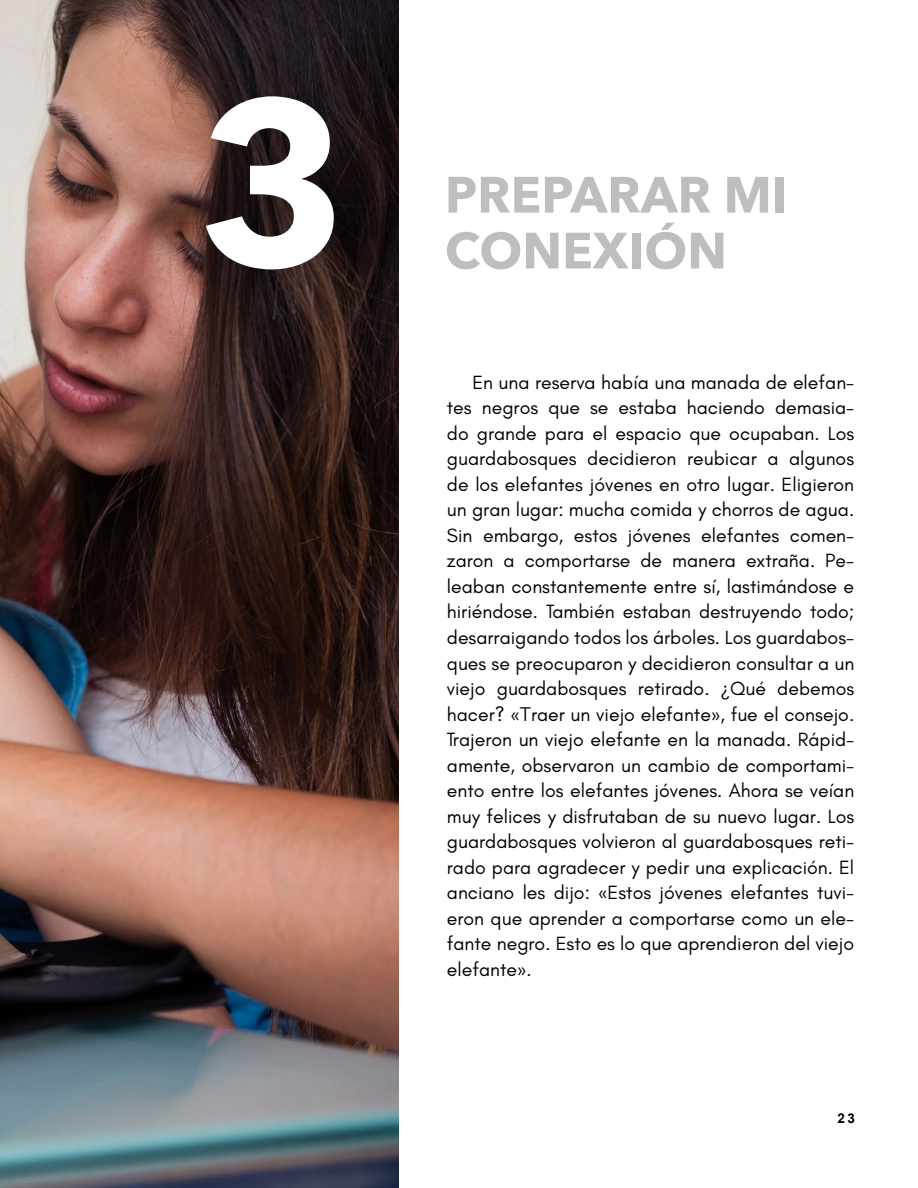
<style>
.page{position:relative;width:918px;height:1188px;background:#fff}
.page>*{position:absolute;margin:0;border:0;box-sizing:border-box;transform-origin:0 0}
.t1{font:700 232.05px "Avenir Next";color:#fff}
.t2{font:700 50.4px/55.9px "Avenir Next";color:#bdbfbf}
.t3{font:19.5px/25.5px "Glacial Indifference";color:#000;text-align:justify}
.t4{font:700 13.5px "Arial";color:#000}
.s1{font-family:"Avenir"}
</style>
<div class="page">
<img style="left:0;top:0;width:398px;height:1188px">
<h1 class="t1" style="left:199px;top:-17px;width:151px">3</h1>
<h2 class="t2" style="left:445px;top:166px;width:344px">PREPARAR MI<br>CONEXIÓN</h2>
<p class="t3" style="left:447px;top:370px;width:409px;text-indent:26px">En una reserva había una manada de elefan&shy;tes negros que se estaba haciendo demasia&shy;do grande para el espacio que ocupaban. Los guardabosques decidieron reubicar a algunos de los elefantes jóvenes en otro lugar. Eligieron un gran lugar: mucha comida y chorros de agua.<br>Sin embargo, estos jóvenes elefantes comen&shy;zaron a comportarse de manera extraña. Pe&shy;leaban constantemente entre sí, lastimándose e hiriéndose. También estaban destruyendo todo; desarraigando todos los árboles. Los guardabos&shy;ques se preocuparon y decidieron consultar a un viejo guardabosques retirado. <span class="s1">¿</span>Qué debemos hacer? <span class="s1">«T</span>raer un viejo elefante<span class="s1">»</span>, fue el consejo.<br>Trajeron un viejo elefante en la manada. Rápid&shy;amente, observaron un cambio de comportami&shy;ento entre los elefantes jóvenes. Ahora se veían muy felices y disfrutaban de su nuevo lugar. Los guardabosques volvieron al guardabosques reti&shy;rado para agradecer y pedir una explicación. El anciano les dijo: <span class="s1">«</span>Estos jóvenes elefantes tuvi&shy;eron que aprender a comportarse como un ele&shy;fante negro. Esto es lo que aprendieron del viejo elefante<span class="s1">»</span>.</p>
<p class="t4" style="left:837px;top:1109px;width:19px">23</p>
</div>
